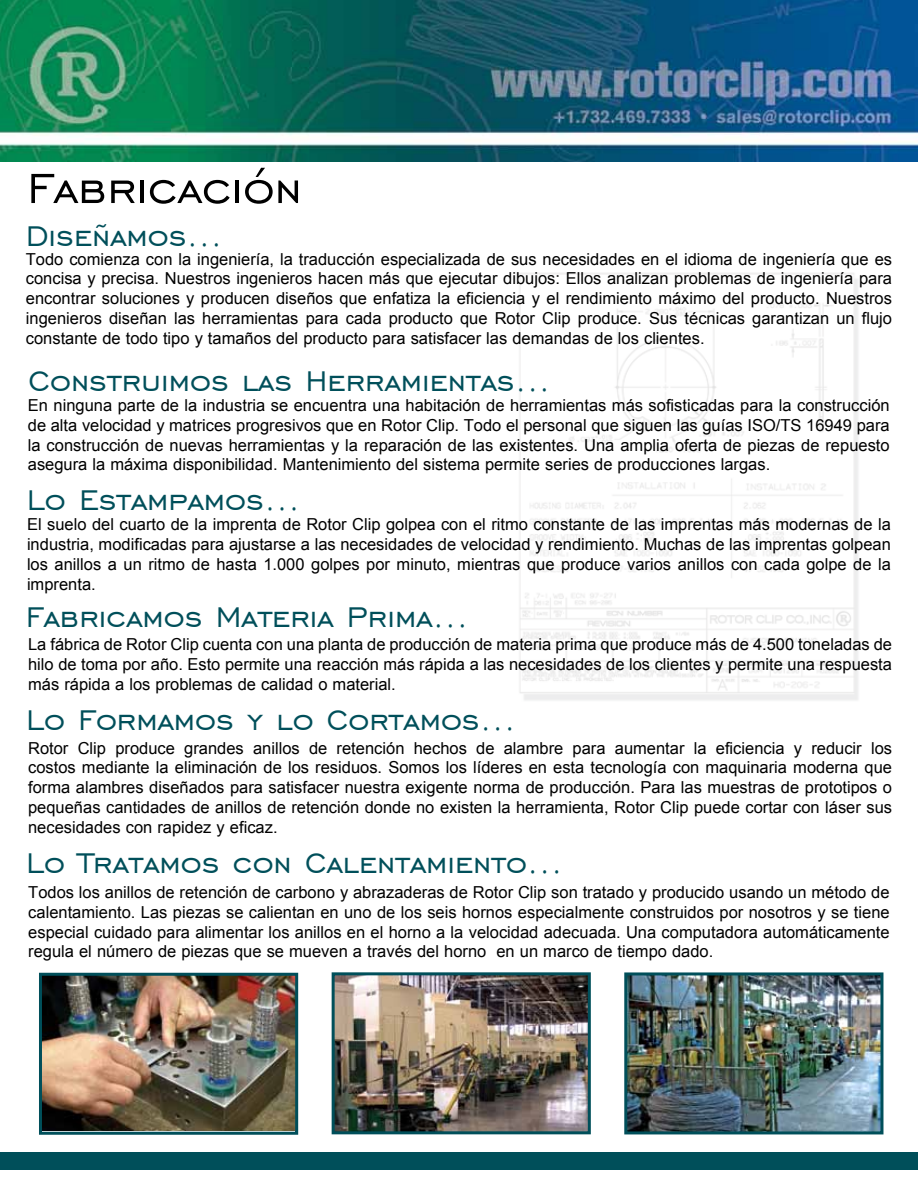
<style>
.page{position:relative;width:918px;height:1188px;background:#fff}
.page>*{position:absolute;margin:0;border:0;box-sizing:border-box;transform-origin:0 0}
.t1{font:54px "Engravers Gothic BT";color:#000}
.t2{font:36px "Engravers Gothic BT";color:#004f5a}
.t3{font:16.5px/19.8px "Arial";color:#000;text-align:justify}
</style>
<div class="page">
<img style="left:519px;top:273px;width:339px;height:427px">
<img style="left:336px;top:976px;width:251px;height:154px">
<div style="left:332px;top:972px;width:259px;height:162px;border:3px solid #004f5a"></div>
<img style="left:43px;top:977px;width:251px;height:154px">
<div style="left:39px;top:973px;width:259px;height:162px;border:3px solid #004f5a"></div>
<img style="left:628px;top:976px;width:251px;height:154px">
<div style="left:624px;top:972px;width:259px;height:162px;border:3px solid #004f5a"></div>
<div style="left:0;top:1152px;width:918px;height:18px;background:#004f5a"></div>
<img style="left:0;top:0;width:918px;height:162px">
<h1 class="t1" style="left:27px;top:158px;width:276px">Fabricación</h1>
<h2 class="t2" style="left:26px;top:216px;width:198px">Diseñamos...</h2>
<p class="t3" style="left:26px;top:249px;width:868px">Todo comienza con la ingeniería, la traducción especializada de sus necesidades en el idioma de ingeniería que es concisa y precisa. Nuestros ingenieros hacen más que ejecutar dibujos: Ellos analizan problemas de ingeniería para encontrar soluciones y producen diseños que enfatiza la eficiencia y el rendimiento máximo del producto. Nuestros ingenieros diseñan las herramientas para cada producto que Rotor Clip produce. Sus técnicas garantizan un flujo constante de todo tipo y tamaños del producto para satisfacer las demandas de los clientes.</p>
<h2 class="t2" style="left:28px;top:361px;width:524px">Construimos las Herramientas...</h2>
<p class="t3" style="left:28px;top:396px;width:863px">En ninguna parte de la industria se encuentra una habitación de herramientas más sofisticadas para la construcción de alta velocidad y matrices progresivos que en Rotor Clip. Todo el personal que siguen las guías ISO/TS 16949 para la construcción de nuevas herramientas y la reparación de las existentes. Una amplia oferta de piezas de repuesto asegura la máxima disponibilidad. Mantenimiento del sistema permite series de producciones largas.</p>
<h2 class="t2" style="left:27px;top:480px;width:275px">Lo Estampamos...</h2>
<p class="t3" style="left:27px;top:515px;width:866px">El suelo del cuarto de la imprenta de Rotor Clip golpea con el ritmo constante de las imprentas más modernas de la industria, modificadas para ajustarse a las necesidades de velocidad y rendimiento. Muchas de las imprentas golpean los anillos a un ritmo de hasta 1.000 golpes por minuto, mientras que produce varios anillos con cada golpe de la imprenta.</p>
<h2 class="t2" style="left:26px;top:597px;width:444px">Fabricamos Materia Prima...</h2>
<p class="t3" style="left:28px;top:635px;width:865px">La fábrica de Rotor Clip cuenta con una planta de producción de materia prima que produce más de 4.500 toneladas de hilo de toma por año. Esto permite una reacción más rápida a las necesidades de los clientes y permite una respuesta más rápida a los problemas de calidad o material.</p>
<h2 class="t2" style="left:26px;top:700px;width:491px">Lo Formamos y lo Cortamos…</h2>
<p class="t3" style="left:28px;top:738px;width:866px">Rotor Clip produce grandes anillos de retención hechos de alambre para aumentar la eficiencia y reducir los costos mediante la eliminación de los residuos. Somos los líderes en esta tecnología con maquinaria moderna que forma alambres diseñados para satisfacer nuestra exigente norma de producción. Para las muestras de prototipos o pequeñas cantidades de anillos de retención donde no existen la herramienta, Rotor Clip puede cortar con láser sus necesidades con rapidez y eficaz.</p>
<h2 class="t2" style="left:26px;top:843px;width:538px">Lo Tratamos con Calentamiento…</h2>
<p class="t3" style="left:28px;top:883px;width:863px">Todos los anillos de retención de carbono y abrazaderas de Rotor Clip son tratado y producido usando un método de calentamiento. Las piezas se calientan en uno de los seis hornos especialmente construidos por nosotros y se tiene especial cuidado para alimentar los anillos en el horno a la velocidad adecuada. Una computadora automáticamente regula el número de piezas que se mueven a través del horno en un marco de tiempo dado.</p>
</div>
